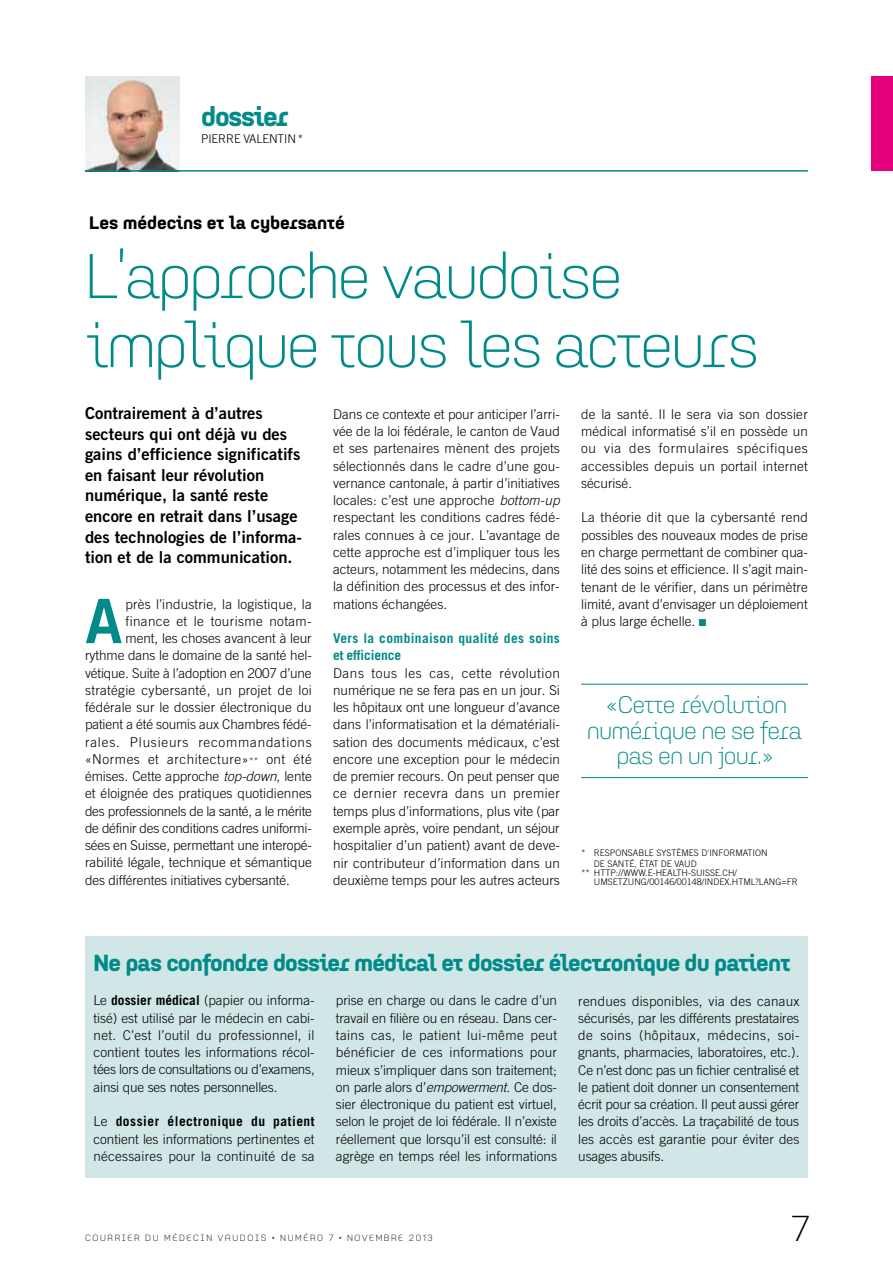
<style>
.page{position:relative;width:893px;height:1263px;background:#fff}
.page>*{position:absolute;margin:0;border:0;box-sizing:border-box;transform-origin:0 0}
.t1{font:300 63px/69px "Idealista";letter-spacing:-.045em;color:#008a88}
.t2{font:61.35px "Trade Gothic Bold Two";color:#008a88}
.t3{font:300 36px "Idealista";color:#000}
.t4{font:700 27px "Idealista";letter-spacing:-.045em;color:#008a88}
.t5{font:300 24px/25.8px "Idealista";letter-spacing:-.035em;color:#008a88;text-align:center}
.t6{font:700 23.25px "Idealista";letter-spacing:-.035em;color:#008a88}
.t7{font:700 18px "Idealista";letter-spacing:-.005em;color:#000}
.t8{font:16.5px/20.7px "Trade Gothic Bold Two";color:#000}
.t9{font:300 13.5px/17.2px "Trade Gothic";color:#000;text-align:justify}
.t10{font:700 13.5px/17.2px "Trade Gothic";letter-spacing:.025em;color:#008a88}
.t11{font:300 13.5px "Trade Gothic";letter-spacing:.02em;color:#000}
.t12{font:300 13.5px "Trade Gothic";letter-spacing:.055em;color:#000}
.t13{font:300 13.5px "Trade Gothic";letter-spacing:.04em;color:#000}
.t14{font:300 13.5px "Trade Gothic";letter-spacing:.025em;color:#000}
.t15{font:300 12px "Trade Gothic";letter-spacing:-.005em;color:#000}
.t16{font:300 9px/9px "Trade Gothic";color:#000}
.t17{font:300 9px "Idealista";letter-spacing:.185em;color:#000}
.s1{font-style:italic}
.s2{color:#008a88}
.s3{font-size:9px}
.s4{font-weight:700}
</style>
<div class="page">
<img style="left:85px;top:77px;width:95px;height:93px">
<div style="left:872px;top:77px;width:21px;height:94px;background:#e5007c"></div>
<hr style="left:581px;top:684px;width:227px;height:1px;background:#008a88">
<hr style="left:581px;top:777px;width:227px;height:1px;background:#008a88">
<hr style="left:85px;top:170px;width:723px;height:2px;background:#008a88">
<div style="left:85px;top:936px;width:723px;height:242px;background:#d1e7e7"></div>
<h3 class="t4" style="left:201px;top:96px;width:89px">dossier</h3>
<p class="t15" style="left:201px;top:131px;width:56px">Pierre Valen</p>
<p class="t15" style="left:278px;top:131px;width:27px">tin *</p>
<h3 class="t7" style="left:89px;top:209px;width:257px">Les médecins et la cybersanté</h3>
<h1 class="t1" style="left:85px;top:236px;width:676px">L’approche vaudoise implique tous les acteurs</h1>
<p class="t9" style="left:333px;top:405px;width:228px">Dans ce contexte et pour anticiper l’arri&shy;vée de la loi fédérale, le canton de Vaud et ses partenaires mènent des projets sélectionnés dans le cadre d’une gou&shy;vernance cantonale, à partir d’initiatives locales: c’est une approche <span class="s1">bottom-up </span>respectant les conditions cadres fédé&shy;rales connues à ce jour. L’avantage de cette approche est d’impliquer tous les acteurs, notamment les médecins, dans la définition des processus et des infor&shy;mations échangées.</p>
<p class="t10" style="left:333px;top:629px;width:228px">Vers la combinaison qualité des soins et efficience</p>
<p class="t9" style="left:333px;top:664px;width:228px">Dans tous les cas, cette révolution numérique ne se fera pas en un jour. Si les hôpitaux ont une longueur d’avance dans l’informatisation et la dématériali&shy;sation des documents médicaux, c’est encore une exception pour le médecin de premier recours. On peut penser que ce dernier recevra dans un premier temps plus d’informations, plus vite (par exemple après, voire pendant, un séjour hospitalier d’un patient) avant de deve&shy;nir contributeur d’information dans un deuxième temps pour les autres acteurs</p>
<p class="t8" style="left:85px;top:402px;width:218px">Contrairement à d’autres secteurs qui ont déjà vu des gains d’efficience significatifs en faisant leur révolution numérique, la santé reste encore en retrait dans l’usage des technologies de l’informa&shy;tion et de la communication.</p>
<h2 class="t2" style="left:85px;top:583px;width:39px">A</h2>
<p class="t9" style="left:126px;top:595px;width:188px">près l’industrie, la logistique, la</p>
<p class="t9" style="left:581px;top:405px;width:228px">de la santé. Il le sera via son dossier médical informatisé s’il en possède un ou via des formulaires spécifiques accessibles depuis un portail internet sécurisé.</p>
<p class="t9" style="left:581px;top:509px;width:228px">La théorie dit que la cybersanté rend possibles des nouveaux modes de prise en charge permettant de combiner qua&shy;lité des soins et efficience. Il s’agit main&shy;tenant de le vérifier, dans un périmètre limité, avant d’envisager un déploiement à plus large échelle. <span class="s2">■</span></p>
<p class="t14" style="left:126px;top:613px;width:188px">finance et le tourisme notam-</p>
<p class="t9" style="left:126px;top:629px;width:188px">ment, les choses avancent à leur</p>
<p class="t9" style="left:85px;top:647px;width:228px">rythme dans le domaine de la santé hel-</p>
<p class="t9" style="left:85px;top:664px;width:228px">vétique. Suite à l’adoption en 2007 d’une</p>
<p class="t11" style="left:85px;top:682px;width:228px">stratégie cybersanté, un projet de loi</p>
<p class="t9" style="left:85px;top:698px;width:228px">fédérale sur le dossier électronique du</p>
<p class="t9" style="left:85px;top:716px;width:228px">patient a été soumis aux Chambres fédé-</p>
<p class="t12" style="left:85px;top:734px;width:228px">rales. Plusieurs recommandations</p>
<p class="t13" style="left:85px;top:751px;width:228px">«Normes et architecture»<span class="s3">**</span> ont été</p>
<p class="t9" style="left:85px;top:767px;width:228px">émises. Cette approche <span class="s1">top-down</span>, lente</p>
<p class="t9" style="left:85px;top:785px;width:228px">et éloignée des pratiques quotidiennes</p>
<p class="t9" style="left:85px;top:802px;width:228px">des professionnels de la santé, a le mérite</p>
<p class="t9" style="left:85px;top:819px;width:228px">de définir des conditions cadres uniformi-</p>
<p class="t9" style="left:85px;top:836px;width:228px">sées en Suisse, permettant une interopé-</p>
<p class="t9" style="left:85px;top:854px;width:228px">rabilité légale, technique et sémantique</p>
<p class="t9" style="left:85px;top:871px;width:206px">des différentes initiatives cybersanté.</p>
<h3 class="t5" style="left:587px;top:689px;width:217px">« C ette révolution numérique ne se fera pas en un jour.»</h3>
<p class="t16" style="left:581px;top:848px;width:12px">* Responsa</p>
<p class="t16" style="left:638px;top:848px;width:50px">ble systèmes</p>
<p class="t16" style="left:701px;top:848px;width:14px">d'info</p>
<p class="t16" style="left:729px;top:848px;width:29px">rmation</p>
<p class="t16" style="left:581px;top:859px;width:9px">de</p>
<p class="t16" style="left:607px;top:859px;width:7px">san</p>
<p class="t16" style="left:581px;top:859px;width:105px;text-indent:43px">té, état de Vaud ** h ttp://www.e-heal</p>
<p class="t16" style="left:677px;top:868px;width:21px">th-suisse</p>
<p class="t16" style="left:720px;top:868px;width:19px">.ch/</p>
<p class="t16" style="left:594px;top:877px;width:7px">umse</p>
<p class="t16" style="left:618px;top:877px;width:17px">tzung</p>
<p class="t16" style="left:647px;top:877px;width:64px">/00146/00148/inde</p>
<p class="t16" style="left:724px;top:877px;width:41px">x.html?lang</p>
<p class="t16" style="left:781px;top:877px;width:18px">=fr</p>
<h3 class="t6" style="left:94px;top:945px;width:699px">Ne pas confondre dossier médical et dossier électronique du patient</h3>
<p class="t9" style="left:94px;top:992px;width:223px">Le <span class="s4">dossier médical</span> (papier ou informa&shy;tisé) est utilisé par le médecin en cabi&shy;net. C’est l’outil du professionnel, il contient toutes les informations récol&shy;tées lors de consultations ou d’examens, ainsi que ses notes personnelles.</p>
<p class="t9" style="left:94px;top:1112px;width:223px">Le <span class="s4">dossier électronique du patient </span>contient les informations pertinentes et nécessaires pour la continuité de sa</p>
<p class="t9" style="left:336px;top:992px;width:223px">prise en charge ou dans le cadre d’un travail en filière ou en réseau. Dans cer&shy;tains cas, le patient lui-même peut bénéficier de ces informations pour mieux s’impliquer dans son traitement; on parle alors d’<span class="s1">empowerment</span>. Ce dos&shy;sier électronique du patient est virtuel, selon le projet de loi fédérale. Il n’existe réellement que lorsqu’il est consulté: il agrège en temps réel les informations</p>
<p class="t9" style="left:578px;top:992px;width:223px">rendues disponibles, via des canaux sécurisés, par les différents prestataires de soins (hôpitaux, médecins, soi&shy;gnants, pharmacies, laboratoires, etc.).<br>Ce n’est donc pas un fichier centralisé et le patient doit donner un consentement écrit pour sa création. Il peut aussi gérer les droits d’accès. La traçabilité de tous les accès est garantie pour éviter des usages abusifs.</p>
<p class="t17" style="left:85px;top:1232px;width:349px">Courrier du Médec in Vaudois • N um éro 7 • novem bre 2013</p>
<h3 class="t3" style="left:791px;top:1203px;width:20px">7</h3>
</div>
